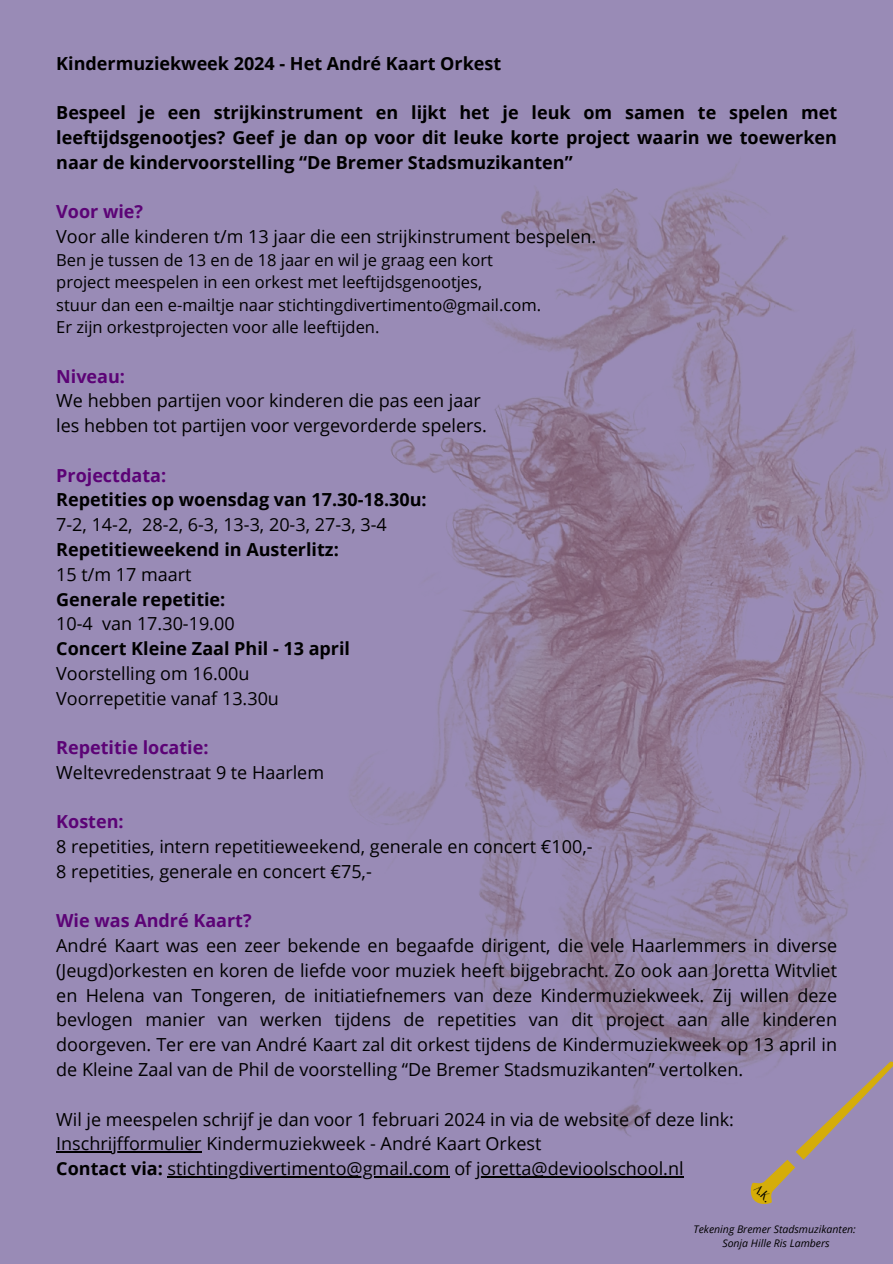
<style>
.page{position:relative;width:893px;height:1264px;background:#fff}
.page>*{position:absolute;margin:0;border:0;box-sizing:border-box;transform-origin:0 0}
.t1{font:18px/24.8px "Open Sans";color:#000;text-align:justify}
.t2{font:700 18px/24.8px "Open Sans";color:#000;text-align:justify}
.t3{font:700 18px "Open Sans";color:#5c0376}
.t4{font:16.5px "Open Sans";color:#000}
.t5{font:12px "Abiah";color:#000}
.t6{font:italic 10.5px "Open Sans";color:#000}
.s1{font-weight:700}
</style>
<div class="page">
<div style="left:0;top:0;width:892px;height:1263px;background:#998bb6"></div>
<img style="left:338px;top:165px;width:554px;height:1039px">
<hr style="left:56px;top:1151px;width:146px;height:1px;background:#000">
<hr style="left:168px;top:1176px;width:281px;height:1px;background:#000">
<hr style="left:476px;top:1176px;width:207px;height:1px;background:#000">
<p class="t2" style="left:56px;top:50px;width:446px">Kindermuziekweek 2024 - Het André Kaart Orkest</p>
<p class="t2" style="left:56px;top:100px;width:782px">Bespeel je een strijkinstrument en lijkt het je leuk om samen te spelen met leeftijdsgenootjes? Geef je dan op voor dit leuke korte project waarin we toewerken naar de kindervoorstelling “De Bremer Stadsmuzikanten”</p>
<p class="t3" style="left:56px;top:199px;width:88px">Voor wie?</p>
<p class="t1" style="left:56px;top:224px;width:541px">Voor alle kinderen t/m 13 jaar die een strijkinstrument bespelen.</p>
<p class="t4" style="left:56px;top:248px;width:438px">Ben je tussen de 13 en de 18 jaar en wil je graag een kort</p>
<p class="t4" style="left:56px;top:270px;width:427px">project meespelen in een orkest met leeftijdsgenootjes,</p>
<p class="t4" style="left:56px;top:293px;width:486px">stuur dan een e-mailtje naar stichtingdivertimento@gmail.com.</p>
<p class="t4" style="left:56px;top:315px;width:324px">Er zijn orkestprojecten voor alle leeftijden.</p>
<p class="t3" style="left:56px;top:363px;width:70px">Niveau:</p>
<p class="t1" style="left:56px;top:388px;width:426px">We hebben partijen voor kinderen die pas een jaar</p>
<p class="t1" style="left:56px;top:413px;width:432px">les hebben tot partijen voor vergevorderde spelers.</p>
<p class="t3" style="left:56px;top:462px;width:111px">Projectdata:</p>
<p class="t2" style="left:56px;top:487px;width:372px">Repetities op woensdag van 17.30-18.30u:</p>
<p class="t1" style="left:56px;top:512px;width:332px">7-2, 14-2, 28-2, 6-3, 13-3, 20-3, 27-3, 3-4</p>
<p class="t2" style="left:56px;top:536px;width:284px">Repetitieweekend in Austerlitz:</p>
<p class="t1" style="left:56px;top:561px;width:137px">15 t/m 17 maart</p>
<p class="t2" style="left:56px;top:586px;width:171px">Generale repetitie:</p>
<p class="t1" style="left:56px;top:611px;width:180px">10-4 van 17.30-19.00</p>
<p class="t2" style="left:56px;top:635px;width:295px">Concert Kleine Zaal Phil - 13 april</p>
<p class="t1" style="left:56px;top:660px;width:195px">Voorstelling om 16.00u</p>
<p class="t1" style="left:56px;top:685px;width:224px">Voorrepetitie vanaf 13.30u</p>
<p class="t3" style="left:56px;top:735px;width:154px">Repetitie locatie:</p>
<p class="t1" style="left:56px;top:759px;width:269px">Weltevredenstraat 9 te Haarlem</p>
<p class="t3" style="left:56px;top:809px;width:69px">Kosten:</p>
<p class="t1" style="left:56px;top:833px;width:538px">8 repetities, intern repetitieweekend, generale en concert €100,-</p>
<p class="t1" style="left:56px;top:858px;width:317px">8 repetities, generale en concert €75,-</p>
<p class="t3" style="left:56px;top:908px;width:197px">Wie was André Kaart?</p>
<p class="t1" style="left:56px;top:932px;width:782px">André Kaart was een zeer bekende en begaafde dirigent, die vele Haarlemmers in diverse (Jeugd)orkesten en koren de liefde voor muziek heeft bijgebracht. Zo ook aan Joretta Witvliet en Helena van Tongeren, de initiatiefnemers van deze Kindermuziekweek. Zij willen deze bevlogen manier van werken tijdens de repetities van dit project aan alle kinderen doorgeven. Ter ere van André Kaart zal dit orkest tijdens de Kindermuziekweek op 13 april in de Kleine Zaal van de Phil de voorstelling “De Bremer Stadsmuzikanten” vertolken.</p>
<p class="t1" style="left:56px;top:1106px;width:679px">Wil je meespelen schrijf je dan voor 1 februari 2024 in via de website of deze link:</p>
<p class="t1" style="left:56px;top:1130px;width:486px">Inschrijfformulier Kindermuziekweek - André Kaart Orkest</p>
<p class="t1" style="left:56px;top:1155px;width:628px"><span class="s1">Contact via:</span> stichtingdivertimento@gmail.com of joretta@devioolschool.nl</p>
<p class="t5" style="left:762px;top:1181px;width:20px;rotate:48deg">A.K.</p>
<p class="t6" style="left:693px;top:1221px;width:164px">Tekening Bremer Stadsmuzikanten:</p>
<p class="t6" style="left:722px;top:1235px;width:109px">Sonja Hille Ris Lambers</p>
</div>
